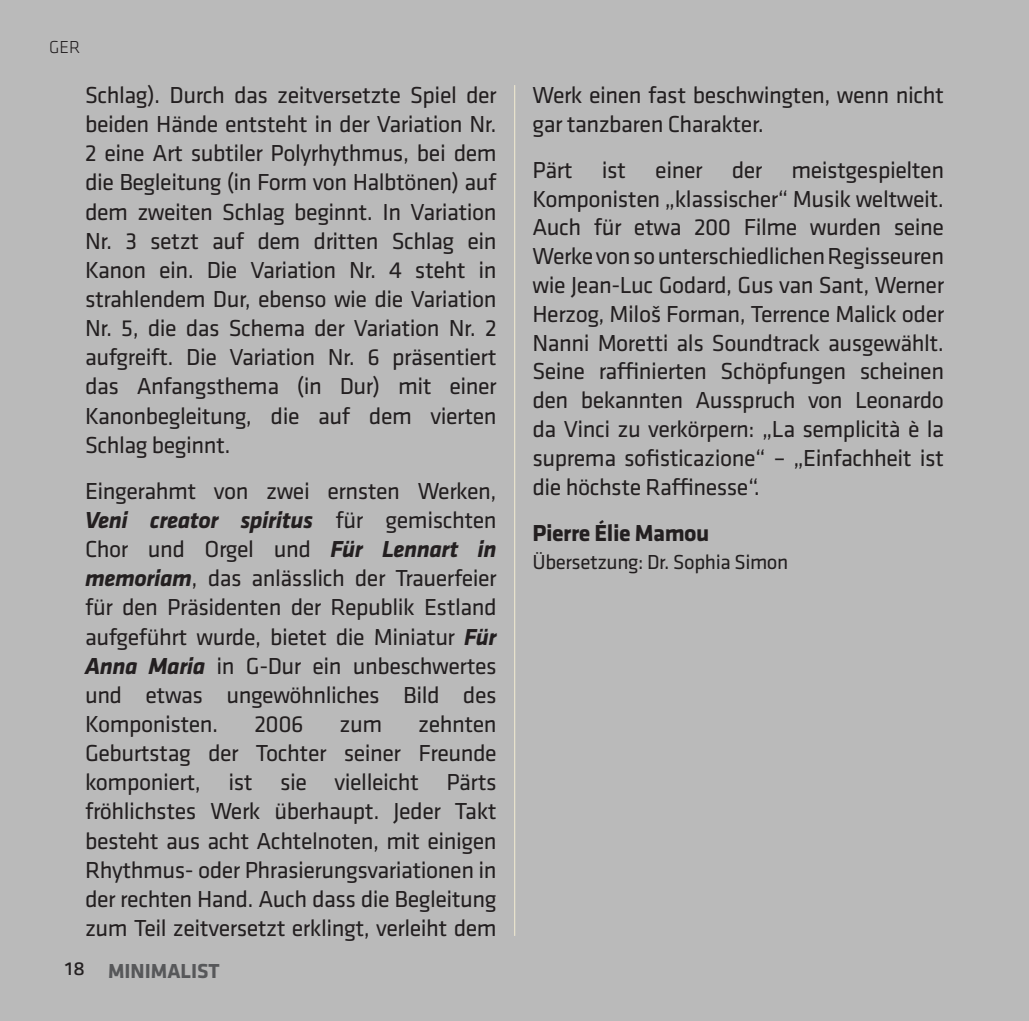
<style>
.page{position:relative;width:1029px;height:1021px;background:#fff}
.page>*{position:absolute;margin:0;border:0;box-sizing:border-box;transform-origin:0 0}
.t1{font:24px/29.1px "Klavika";letter-spacing:-.02em;color:#231f20;text-align:justify}
.t2{font:700 24px "Klavika";letter-spacing:-.02em;color:#231f20}
.t3{font:21px "Klavika";letter-spacing:-.02em;color:#231f20}
.t4{font:700 21px "Klavika";color:#57585a}
.t5{font:300 18px "Klavika";color:#231f20}
.s1{font-weight:700;font-style:italic}
</style>
<div class="page">
<div style="left:0;top:0;width:1029px;height:1020px;background:#bababa"></div>
<hr style="left:514px;top:85px;width:1px;height:850px;background:#f4ecd2">
<p class="t5" style="left:49px;top:38px;width:33px">GER</p>
<p class="t1" style="left:85px;top:81px;width:413px">Schlag). Durch das zeitversetzte Spiel der beiden Hände entsteht in der Variation Nr.<br>2 eine Art subtiler Polyrhythmus, bei dem die Begleitung (in Form von Halbtönen) auf dem zweiten Schlag beginnt. In Variation Nr. 3 setzt auf dem dritten Schlag ein Kanon ein. Die Variation Nr. 4 steht in strahlendem Dur, ebenso wie die Variation Nr. 5, die das Schema der Variation Nr. 2 aufgreift. Die Variation Nr. 6 präsentiert das Anfangsthema (in Dur) mit einer Kanonbegleitung, die auf dem vierten Schlag beginnt.</p>
<p class="t1" style="left:85px;top:477px;width:413px">Eingerahmt von zwei ernsten Werken, <span class="s1">Veni creator spiritus</span> für gemischten Chor und Orgel und <span class="s1">Für Lennart in memoriam</span>, das anlässlich der Trauerfeier für den Präsidenten der Republik Estland aufgeführt wurde, bietet die Miniatur <span class="s1">Für Anna Maria</span> in G-Dur ein unbeschwertes und etwas ungewöhnliches Bild des Komponisten.</p>
<p class="t1" style="left:85px;top:710px;width:413px;text-indent:333px">zehnten Geburtstag der Tochter seiner Freunde komponiert, ist sie vielleicht Pärts fröhlichstes Werk überhaupt. Jeder Takt besteht aus acht Achtelnoten, mit einigen Rhythmus- oder Phrasierungsvariationen in der rechten Hand. Auch dass die Begleitung zum Teil zeitversetzt erklingt, verleiht dem</p>
<p class="t1" style="left:254px;top:710px;width:51px">2006</p>
<p class="t1" style="left:339px;top:710px;width:44px">zum</p>
<p class="t1" style="left:65px;top:952px;width:22px">18</p>
<p class="t4" style="left:108px;top:959px;width:113px">MINIMALIST</p>
<p class="t1" style="left:532px;top:81px;width:413px">Werk einen fast beschwingten, wenn nicht gar tanzbaren Charakter.</p>
<p class="t1" style="left:532px;top:156px;width:413px">Pärt ist einer der meistgespielten Komponisten „klassischer“ Musik weltweit.<br>Auch für etwa 200 Filme wurden seine Werke von so unterschiedlichen Regisseuren wie Jean-Luc Godard, Gus van Sant, Werner Herzog, Miloš Forman, Terrence Malick oder Nanni Moretti als Soundtrack ausgewählt.<br>Seine raffinierten Schöpfungen scheinen den bekannten Ausspruch von Leonardo da Vinci zu verkörpern: „La semplicità è la suprema sofisticazione“ – „Einfachheit ist die höchste Raffinesse“.</p>
<p class="t2" style="left:532px;top:519px;width:179px">Pierre Élie Mamou</p>
<p class="t3" style="left:532px;top:551px;width:257px">Übersetzung: Dr. Sophia Simon</p>
</div>
